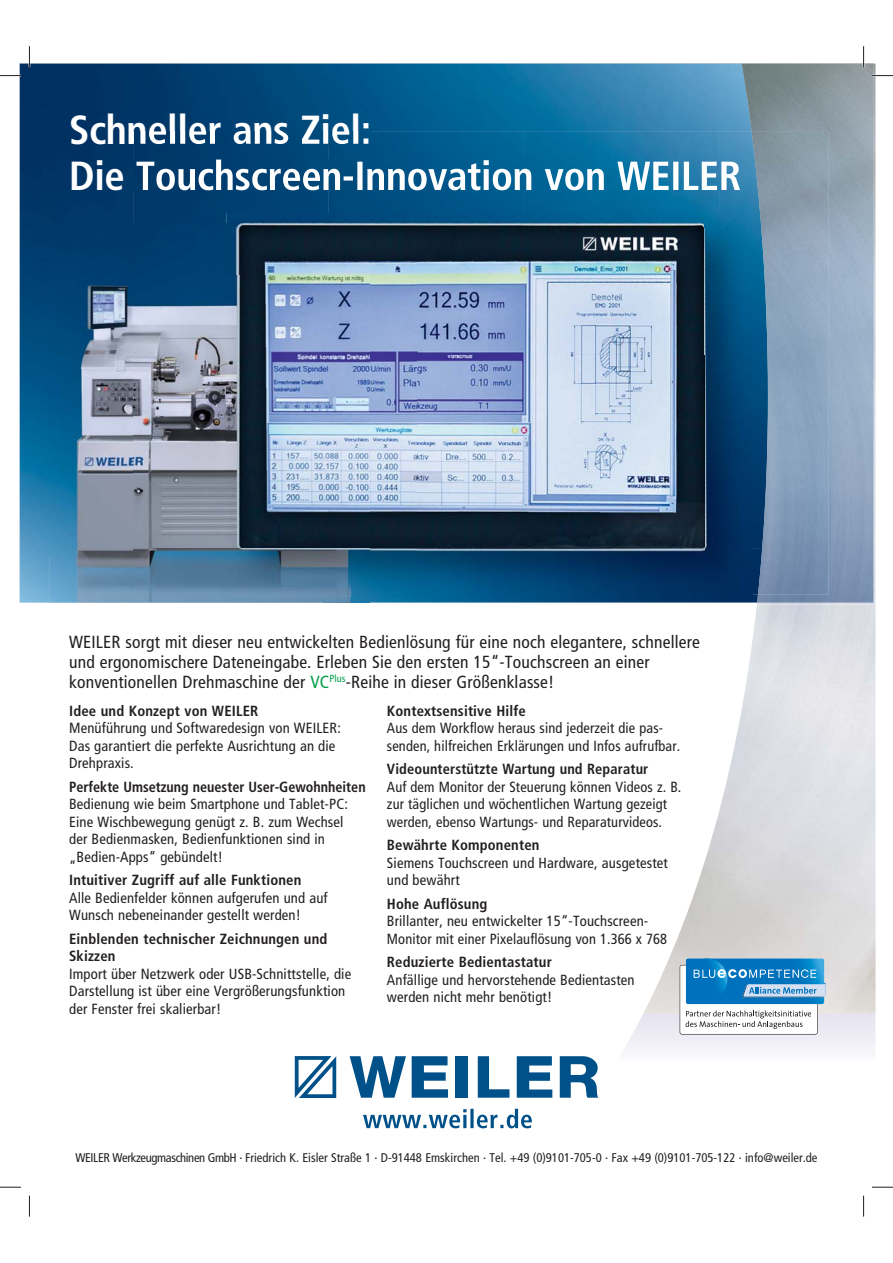
<style>
.page{position:relative;width:893px;height:1263px;background:#fff}
.page>*{position:absolute;margin:0;border:0;box-sizing:border-box;transform-origin:0 0}
.t1{font:700 condensed 40.65px "Frutiger";letter-spacing:-.01em;color:#fff}
.t2{font:condensed 17.55px/19.6px "Frutiger";letter-spacing:.01em;color:#231f20}
.t3{font:condensed 14.7px/17.5px "Frutiger";letter-spacing:.01em;color:#231f20}
.t4{font:700 condensed 14.7px/17.5px "Frutiger";letter-spacing:.01em;color:#231f20}
.t5{font:700 condensed 14.7px "Frutiger";letter-spacing:.01em;color:#231f20;scale:.96 1}
.t6{font:condensed 12.6px "Frutiger";color:#231f20}
.s1{color:#009d48}
</style>
<div class="page">
<svg style="left:18px;top:64px;width:738px;height:539px;background:#125888"></svg>
<img style="left:690px;top:739px;width:46px;height:219px">
<img style="left:669px;top:905px;width:21px;height:53px">
<img style="left:741px;top:64px;width:15px;height:67px">
<img style="left:756px;top:64px;width:119px;height:541px">
<svg style="left:349px;top:1056px;width:99px;height:42px"></svg>
<div style="left:455px;top:1056px;width:12px;height:42px;background:#005189"></div>
<svg style="left:478px;top:1056px;width:31px;height:42px"></svg>
<svg style="left:516px;top:1056px;width:36px;height:42px"></svg>
<svg style="left:295px;top:1056px;width:41px;height:42px"></svg>
<svg style="left:363px;top:1109px;width:169px;height:19px"></svg>
<svg style="left:559px;top:958px;width:316px;height:140px"></svg>
<img style="left:49px;top:275px;width:84px;height:281px">
<img style="left:49px;top:556px;width:275px;height:47px">
<img style="left:324px;top:596px;width:46px;height:7px">
<img style="left:226px;top:595px;width:526px;height:1px">
<div style="left:133px;top:144px;width:195px;height:80px;background:#003e6f"></div>
<img style="left:328px;top:131px;width:391px;height:82px">
<img style="left:719px;top:131px;width:39px;height:417px">
<img style="left:133px;top:224px;width:93px;height:371px">
<img style="left:752px;top:548px;width:6px;height:47px">
<img style="left:133px;top:131px;width:235px;height:13px">
<img style="left:399px;top:160px;width:341px;height:30px">
<img style="left:133px;top:160px;width:266px;height:30px">
<img style="left:751px;top:131px;width:77px;height:232px">
<img style="left:758px;top:363px;width:70px;height:232px">
<img style="left:226px;top:213px;width:191px;height:95px">
<img style="left:417px;top:213px;width:335px;height:382px">
<img style="left:370px;top:308px;width:47px;height:287px">
<img style="left:226px;top:275px;width:144px;height:320px">
<hr style="left:862px;top:46px;width:2px;height:21px;background:#fff">
<svg style="left:0;top:75px;width:21px;height:1px"></svg>
<svg style="left:872px;top:75px;width:20px;height:1px"></svg>
<svg style="left:0;top:1187px;width:21px;height:1px"></svg>
<svg style="left:872px;top:1187px;width:20px;height:1px"></svg>
<svg style="left:29px;top:46px;width:1px;height:21px"></svg>
<svg style="left:29px;top:1196px;width:1px;height:21px"></svg>
<svg style="left:863px;top:46px;width:1px;height:21px"></svg>
<svg style="left:863px;top:1196px;width:1px;height:21px"></svg>
<h1 class="t1" style="left:69px;top:113px;width:303px">Schneller ans Ziel:</h1>
<p class="t2" style="left:69px;top:634px;width:632px">WEILER sorgt mit dieser neu entwickelten Bedienlösung für eine noch elegantere, schnellere und ergonomischere Dateneingabe. Erleben Sie den ersten 15“-Touchscreen an einer konventionellen Drehmaschine der <span class="s1">VC</span><sup>Plus</sup>-Reihe in dieser Größenklasse!</p>
<p class="t4" style="left:387px;top:703px;width:140px">Kontextsensitive Hilfe</p>
<p class="t3" style="left:387px;top:721px;width:295px">Aus dem Workflow heraus sind jederzeit die pas&shy;senden, hilfreichen Erklärungen und Infos aufrufbar.</p>
<p class="t4" style="left:387px;top:762px;width:263px">Videounterstützte Wartung und Reparatur</p>
<p class="t3" style="left:387px;top:779px;width:296px">Auf dem Monitor der Steuerung können Videos z. B. zur täglichen und wöchentlichen Wartung gezeigt werden, ebenso Wartungs- und Reparaturvideos.</p>
<p class="t4" style="left:387px;top:838px;width:154px">Bewährte Komponenten</p>
<p class="t3" style="left:387px;top:855px;width:282px">Siemens Touchscreen und Hardware, ausgetestet und bewährt</p>
<p class="t4" style="left:387px;top:896px;width:102px">Hohe Auflösung</p>
<p class="t3" style="left:387px;top:914px;width:282px">Brillanter, neu entwickelter 15“-Touchscreen-<br>Monitor mit einer Pixelauflösung von 1.366 x 768</p>
<p class="t4" style="left:387px;top:955px;width:166px">Reduzierte Bedientastatur</p>
<p class="t3" style="left:387px;top:972px;width:249px">Anfällige und hervorstehende Bedientasten werden nicht mehr benötigt!</p>
<p class="t4" style="left:69px;top:703px;width:191px">Idee und Konzept von WEILER</p>
<p class="t3" style="left:69px;top:721px;width:273px">Menüführung und Softwaredesign von WEILER:<br>Das garantiert die perfekte Ausrichtung an die<br>Drehpraxis.</p>
<p class="t5" style="left:69px;top:781px;width:310px">Perfekte Umsetzung neuester User-Gewohnheiten</p>
<p class="t3" style="left:69px;top:797px;width:280px">Bedienung wie beim Smartphone und Tablet-PC:<br>Eine Wischbewegung genügt z. B. zum Wechsel der Bedienmasken, Bedienfunktionen sind in „Bedien-Apps“ gebündelt!</p>
<p class="t4" style="left:69px;top:873px;width:234px">Intuitiver Zugriff auf alle Funktionen</p>
<p class="t3" style="left:69px;top:890px;width:260px">Alle Bedienfelder können aufgerufen und auf<br>Wunsch nebeneinander gestellt werden!</p>
<p class="t4" style="left:69px;top:931px;width:260px">Einblenden technischer Zeichnungen und<br>Skizzen</p>
<p class="t3" style="left:69px;top:966px;width:283px">Import über Netzwerk oder USB-Schnittstelle, die<br>Darstellung ist über eine Vergrößerungsfunktion der Fenster frei skalierbar!</p>
<p class="t6" style="left:75px;top:1152px;width:743px">WEILER Werkzeugmaschinen GmbH · Friedrich K. Eisler Straße 1 · D-91448 Emskirchen · Tel. +49 (0)9101-705-0 · Fax +49 (0)9101-705-122 · info@weiler.de</p>
</div>
